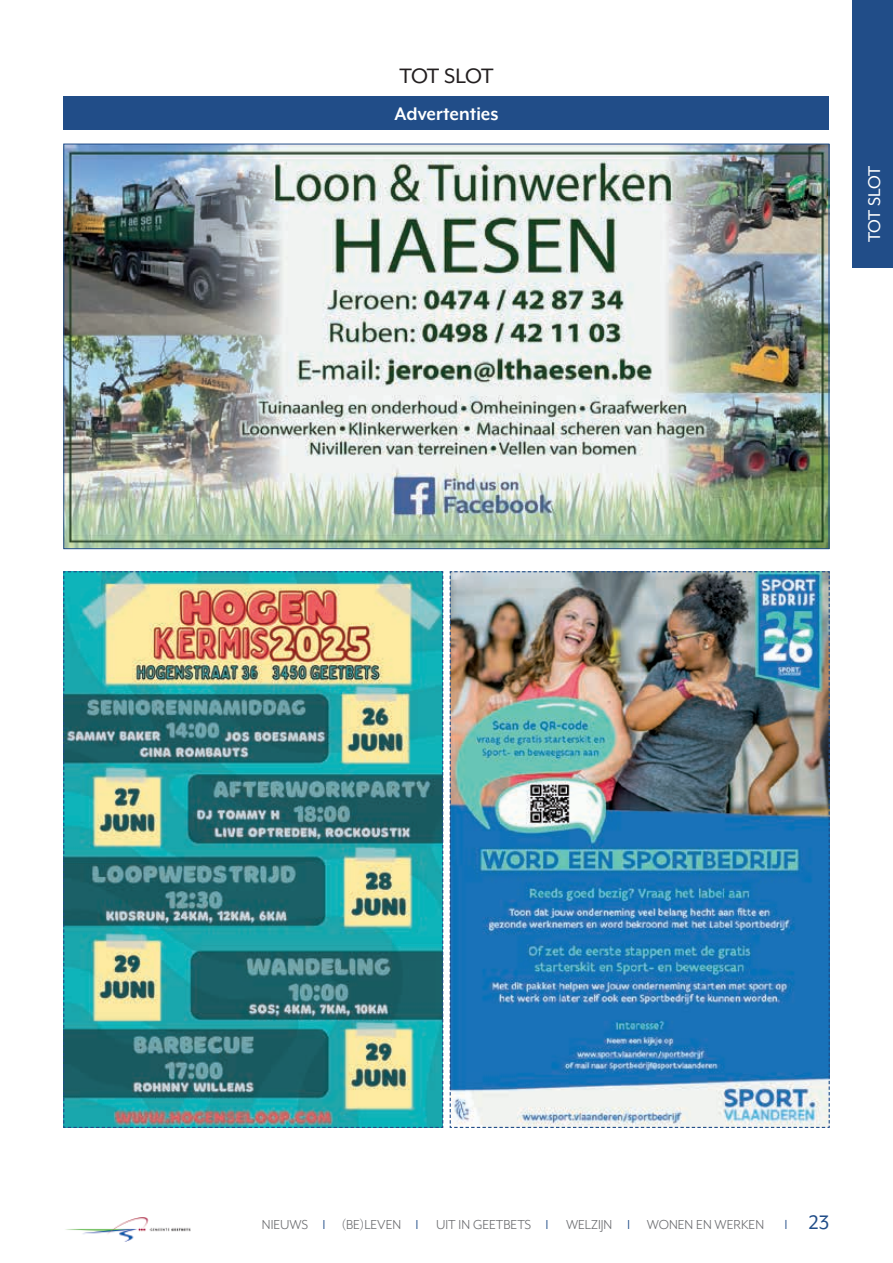
<style>
.page{position:relative;width:893px;height:1263px;background:#fff}
.page>*{position:absolute;margin:0;border:0;box-sizing:border-box;transform-origin:0 0}
.t1{font:24px "Mr Eaves XL Mod OT";letter-spacing:-.04em;color:#231f20}
.t2{font:22.5px "Mr Eaves XL Mod OT";color:#214d88}
.t3{font:700 21px "Mr Eaves XL Mod OT";color:#fff;scale:.94 1}
.t4{font:19.5px "Mr Eaves XL Mod OT";letter-spacing:-.04em;color:#fff}
.t5{font:15px "Mr Eaves XL Mod OT";color:#6c6d70}
.s1{color:#214d88}
</style>
<div class="page">
<img style="left:65px;top:1217px;width:126px;height:25px">
<div style="left:64px;top:96px;width:765px;height:34px;background:#214d88"></div>
<div style="left:852px;top:0;width:41px;height:268px;background:#214d88"></div>
<img style="left:65px;top:146px;width:762px;height:401px">
<img style="left:63px;top:571px;width:381px;height:557px">
<img style="left:449px;top:571px;width:381px;height:557px">
<h1 class="t1" style="left:399px;top:62px;width:96px">TOT SLOT</h1>
<h3 class="t3" style="left:395px;top:102px;width:112px">Advertenties</h3>
<h3 class="t4" style="left:864px;top:242px;width:78px;rotate:-90deg">TOT SLOT</h3>
<p class="t5" style="left:262px;top:1217px;width:504px">NIEUWS <span class="s1">❘</span> (BE)LEVEN <span class="s1">❘</span> UIT IN GEETBETS <span class="s1">❘</span> WELZIJN <span class="s1">❘</span> WONEN EN WERKEN</p>
<h2 class="t2" style="left:785px;top:1210px;width:46px">❘ 23</h2>
</div>
